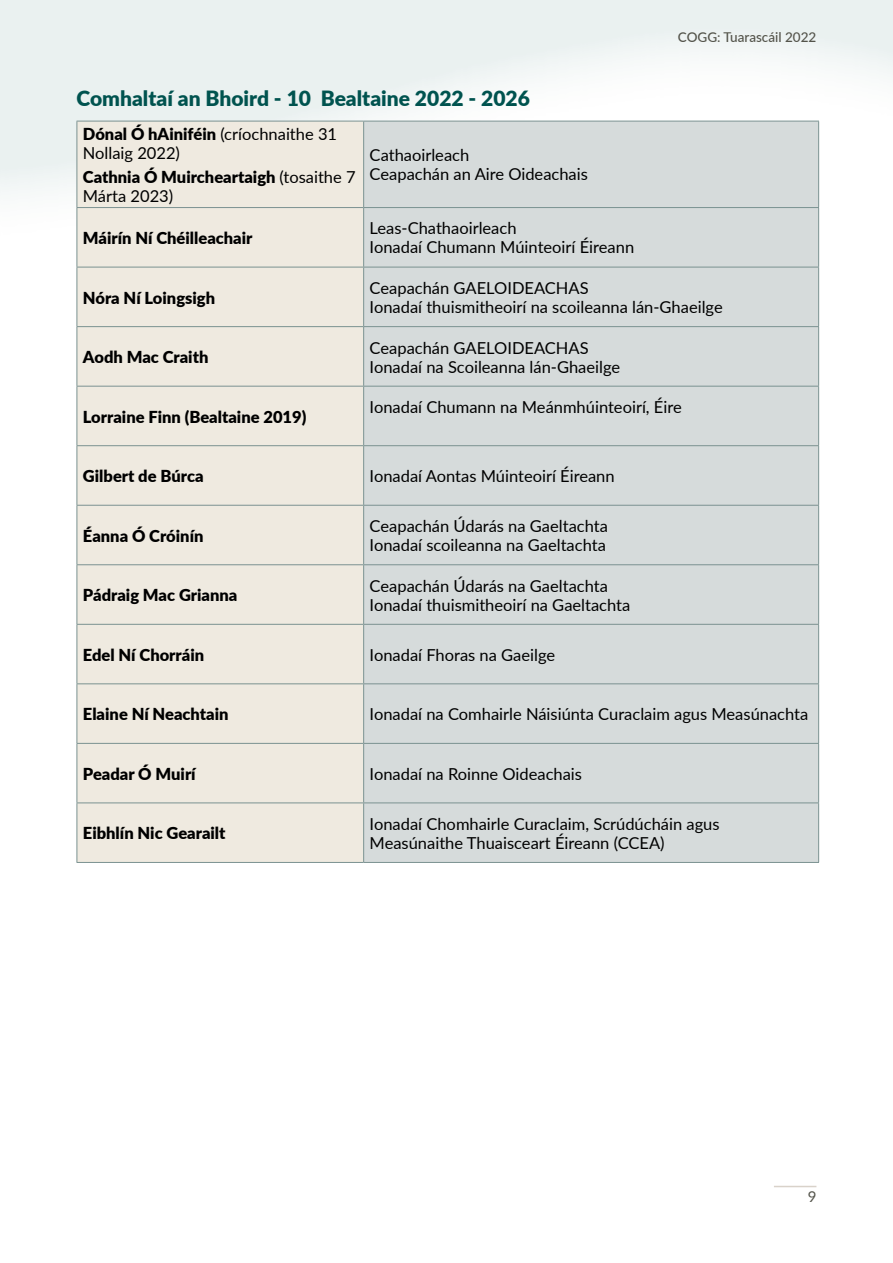
<style>
.page{position:relative;width:893px;height:1263px;background:#fff}
.page>*{position:absolute;margin:0;border:0;box-sizing:border-box;transform-origin:0 0}
.t1{font:900 21px "Lato";color:#00534f}
.t2{font:16.5px/19px "Lato";color:#000}
.t3{font:900 16.5px/19px "Lato";color:#000}
.t4{font:15px "Lato";color:#53534a}
.t5{font:500 13.5px "Lato";color:#53534a}
.s1{font-weight:900}
.s2{font-weight:400}
</style>
<div class="page">
<hr style="left:774px;top:1186px;width:42px;height:1px;background:#d9d2ca">
<div style="left:78px;top:122px;width:285px;height:740px;background:#efeae0"></div>
<div style="left:364px;top:122px;width:454px;height:740px;background:#d6dbdb"></div>
<hr style="left:77px;top:121px;width:287px;height:1px;background:#7b9291">
<hr style="left:77px;top:121px;width:1px;height:86px;background:#7b9291">
<hr style="left:77px;top:207px;width:287px;height:1px;background:#7b9291">
<hr style="left:77px;top:208px;width:1px;height:59px;background:#7b9291">
<hr style="left:77px;top:267px;width:287px;height:1px;background:#7b9291">
<hr style="left:77px;top:267px;width:1px;height:59px;background:#7b9291">
<hr style="left:77px;top:326px;width:287px;height:1px;background:#7b9291">
<hr style="left:77px;top:327px;width:1px;height:59px;background:#7b9291">
<hr style="left:77px;top:386px;width:287px;height:1px;background:#7b9291">
<hr style="left:77px;top:386px;width:1px;height:59px;background:#7b9291">
<hr style="left:77px;top:445px;width:287px;height:1px;background:#7b9291">
<hr style="left:77px;top:446px;width:1px;height:59px;background:#7b9291">
<hr style="left:77px;top:505px;width:287px;height:1px;background:#7b9291">
<hr style="left:77px;top:506px;width:1px;height:58px;background:#7b9291">
<hr style="left:77px;top:564px;width:287px;height:1px;background:#7b9291">
<hr style="left:77px;top:565px;width:1px;height:59px;background:#7b9291">
<hr style="left:364px;top:121px;width:455px;height:1px;background:#7b9291">
<hr style="left:363px;top:121px;width:1px;height:86px;background:#7b9291">
<hr style="left:818px;top:121px;width:1px;height:86px;background:#7b9291">
<hr style="left:364px;top:207px;width:455px;height:1px;background:#7b9291">
<hr style="left:363px;top:208px;width:1px;height:59px;background:#7b9291">
<hr style="left:818px;top:208px;width:1px;height:59px;background:#7b9291">
<hr style="left:364px;top:267px;width:455px;height:1px;background:#7b9291">
<hr style="left:363px;top:267px;width:1px;height:59px;background:#7b9291">
<hr style="left:818px;top:267px;width:1px;height:59px;background:#7b9291">
<hr style="left:364px;top:326px;width:455px;height:1px;background:#7b9291">
<hr style="left:363px;top:327px;width:1px;height:59px;background:#7b9291">
<hr style="left:818px;top:327px;width:1px;height:59px;background:#7b9291">
<hr style="left:364px;top:386px;width:455px;height:1px;background:#7b9291">
<hr style="left:363px;top:386px;width:1px;height:59px;background:#7b9291">
<hr style="left:818px;top:386px;width:1px;height:59px;background:#7b9291">
<hr style="left:364px;top:445px;width:455px;height:1px;background:#7b9291">
<hr style="left:363px;top:446px;width:1px;height:59px;background:#7b9291">
<hr style="left:818px;top:446px;width:1px;height:59px;background:#7b9291">
<hr style="left:364px;top:505px;width:455px;height:1px;background:#7b9291">
<hr style="left:363px;top:506px;width:1px;height:58px;background:#7b9291">
<hr style="left:818px;top:506px;width:1px;height:58px;background:#7b9291">
<hr style="left:364px;top:564px;width:455px;height:1px;background:#7b9291">
<hr style="left:363px;top:565px;width:1px;height:59px;background:#7b9291">
<hr style="left:818px;top:565px;width:1px;height:59px;background:#7b9291">
<hr style="left:77px;top:624px;width:287px;height:1px;background:#7b9291">
<hr style="left:77px;top:625px;width:1px;height:58px;background:#7b9291">
<hr style="left:77px;top:683px;width:287px;height:1px;background:#7b9291">
<hr style="left:77px;top:684px;width:1px;height:59px;background:#7b9291">
<hr style="left:77px;top:743px;width:287px;height:1px;background:#7b9291">
<hr style="left:77px;top:744px;width:1px;height:58px;background:#7b9291">
<hr style="left:77px;top:802px;width:287px;height:1px;background:#7b9291">
<hr style="left:77px;top:803px;width:1px;height:59px;background:#7b9291">
<hr style="left:77px;top:862px;width:287px;height:1px;background:#7b9291">
<hr style="left:364px;top:624px;width:455px;height:1px;background:#7b9291">
<hr style="left:363px;top:625px;width:1px;height:58px;background:#7b9291">
<hr style="left:818px;top:625px;width:1px;height:58px;background:#7b9291">
<hr style="left:364px;top:683px;width:455px;height:1px;background:#7b9291">
<hr style="left:363px;top:684px;width:1px;height:59px;background:#7b9291">
<hr style="left:818px;top:684px;width:1px;height:59px;background:#7b9291">
<hr style="left:364px;top:743px;width:455px;height:1px;background:#7b9291">
<hr style="left:363px;top:744px;width:1px;height:58px;background:#7b9291">
<hr style="left:818px;top:744px;width:1px;height:58px;background:#7b9291">
<hr style="left:364px;top:802px;width:455px;height:1px;background:#7b9291">
<hr style="left:363px;top:803px;width:1px;height:59px;background:#7b9291">
<hr style="left:818px;top:803px;width:1px;height:59px;background:#7b9291">
<hr style="left:364px;top:862px;width:455px;height:1px;background:#7b9291">
<p class="t1" style="left:77px;top:83px;width:455px">Comhaltaí an Bhoird - 10 Bealtaine 2022 - 2026</p>
<p class="t2" style="left:83px;top:124px;width:256px"><span class="s1">Dónal Ó hAiniféin</span> (críochnaithe 31<br>Nollaig 2022)</p>
<p class="t3" style="left:83px;top:166px;width:274px">Cathnia Ó Muircheartaigh <span class="s2">(tosaithe 7<br>Márta 2023)</span></p>
<p class="t2" style="left:370px;top:145px;width:220px">Cathaoirleach<br>Ceapachán an Aire Oideachais</p>
<p class="t5" style="left:678px;top:27px;width:140px">COGG: Tuarascáil 2022</p>
<p class="t3" style="left:83px;top:228px;width:171px">Máirín Ní Chéilleachair</p>
<p class="t2" style="left:370px;top:218px;width:266px">Leas-Chathaoirleach<br>Ionadaí Chumann Múinteoirí Éireann</p>
<p class="t3" style="left:83px;top:287px;width:134px">Nóra Ní Loingsigh</p>
<p class="t2" style="left:370px;top:278px;width:355px">Ceapachán GAELOIDEACHAS<br>Ionadaí thuismitheoirí na scoileanna lán-Ghaeilge</p>
<p class="t3" style="left:83px;top:347px;width:127px">Aodh Mac Craith</p>
<p class="t2" style="left:370px;top:337px;width:252px">Ceapachán GAELOIDEACHAS<br>Ionadaí na Scoileanna lán-Ghaeilge</p>
<p class="t3" style="left:83px;top:406px;width:225px">Lorraine Finn (Bealtaine 2019)</p>
<p class="t2" style="left:370px;top:397px;width:314px">Ionadaí Chumann na Meánmhúinteoirí, Éire</p>
<p class="t3" style="left:83px;top:466px;width:122px">Gilbert de Búrca</p>
<p class="t2" style="left:370px;top:466px;width:247px">Ionadaí Aontas Múinteoirí Éireann</p>
<p class="t3" style="left:83px;top:525px;width:122px">Éanna Ó Cróinín</p>
<p class="t2" style="left:370px;top:516px;width:240px">Ceapachán Údarás na Gaeltachta<br>Ionadaí scoileanna na Gaeltachta</p>
<p class="t3" style="left:83px;top:585px;width:156px">Pádraig Mac Grianna</p>
<p class="t2" style="left:370px;top:575px;width:262px">Ceapachán Údarás na Gaeltachta<br>Ionadaí thuismitheoirí na Gaeltachta</p>
<p class="t3" style="left:83px;top:644px;width:123px">Edel Ní Chorráin</p>
<p class="t2" style="left:370px;top:644px;width:187px">Ionadaí Fhoras na Gaeilge</p>
<p class="t3" style="left:83px;top:704px;width:147px">Elaine Ní Neachtain</p>
<p class="t2" style="left:370px;top:704px;width:440px">Ionadaí na Comhairle Náisiúnta Curaclaim agus Measúnachta</p>
<p class="t3" style="left:83px;top:763px;width:114px">Peadar Ó Muirí</p>
<p class="t2" style="left:370px;top:764px;width:214px">Ionadaí na Roinne Oideachais</p>
<p class="t3" style="left:83px;top:823px;width:144px">Eibhlín Nic Gearailt</p>
<p class="t2" style="left:370px;top:814px;width:351px">Ionadaí Chomhairle Curaclaim, Scrúdúcháin agus<br>Measúnaithe Thuaisceart Éireann (CCEA)</p>
<p class="t4" style="left:808px;top:1186px;width:10px">9</p>
</div>
